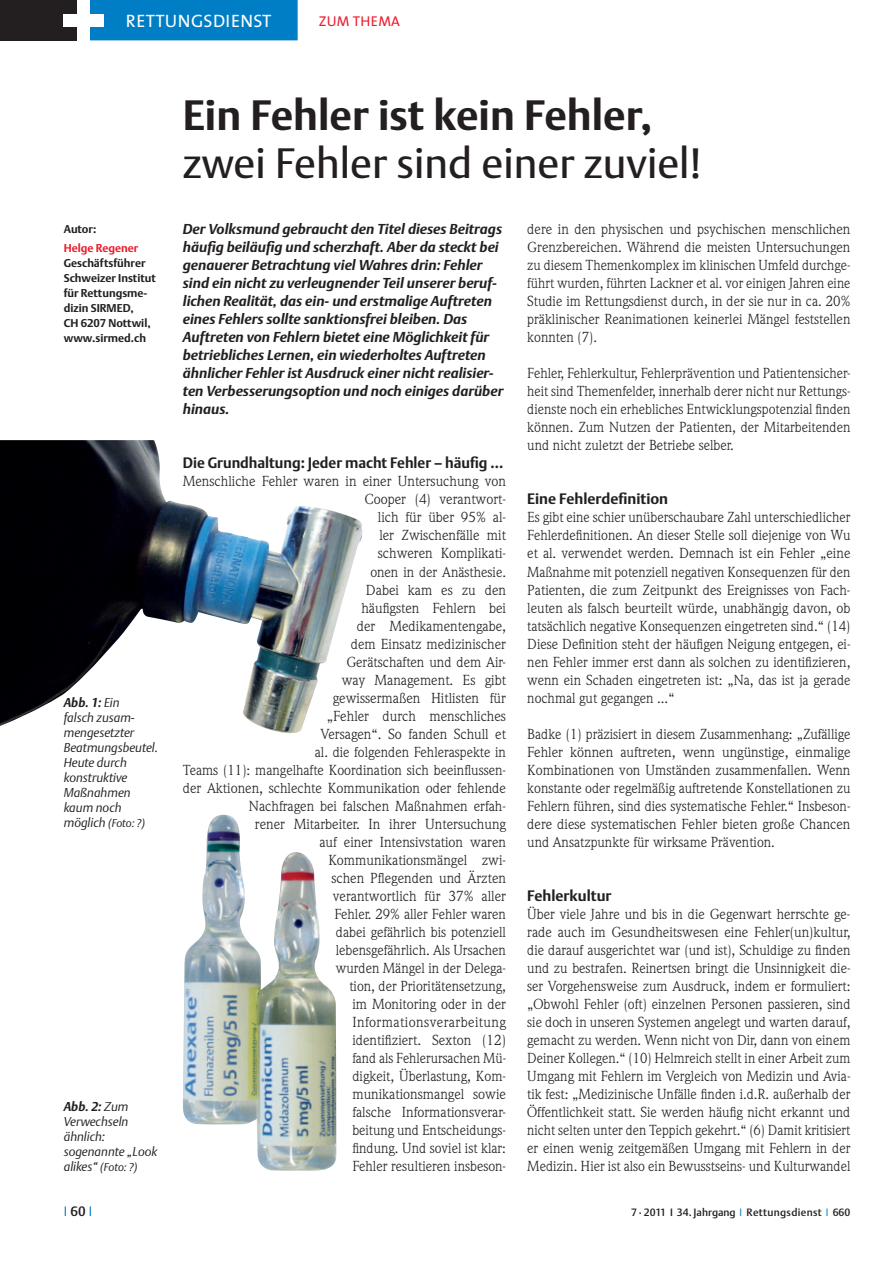
<style>
.page{position:relative;width:893px;height:1263px;background:#fff}
.page>*{position:absolute;margin:0;border:0;box-sizing:border-box;transform-origin:0 0}
.t1{font:42px "DTL Argo T";color:#231f20}
.t2{font:700 42px "DTL Argo T";color:#231f20}
.t3{font:18px "The Sans Caps";letter-spacing:.02em;color:#fff}
.t4{font:700 15px "DTL Argo T";color:#231f20}
.t5{font:14.25px/18px "Weidemann";color:#231f20;text-align:justify}
.t6{font:italic 14.25px/18px "DTL Argo T Bold";color:#231f20}
.t7{font:14.25px "The Sans";letter-spacing:.015em;color:#ee1b2d}
.t8{font:13.5px "DTL Argo T Light";color:#007ec5}
.t9{font:italic 12.75px/15px "DTL Argo T Light";color:#231f20}
.t10{font:italic 12.75px "DTL Argo T Bold";color:#231f20}
.t11{font:700 11.25px/15px "DTL Argo T";color:#231f20}
.t12{font:italic 11.25px "DTL Argo T Light";letter-spacing:-.01em;color:#231f20}
.t13{font:700 11.25px "DTL Argo T";color:#ee1b2d}
.t14{font:10.5px "DTL Argo T Medium";letter-spacing:.015em;color:#231f20}
.s1{font-family:"DTL Argo T Light"}
.s2{font-size:12.75px}
.s3{font-family:"DTL Argo T Medium";color:#231f20}
.s4{font-family:"DTL Argo T Light";color:#007ec5}
</style>
<div class="page">
<div style="left:0;top:0;width:87px;height:40px;background:#231f20"></div>
<div style="left:90px;top:0;width:208px;height:40px;background:#007ec5"></div>
<div style="left:78px;top:0;width:12px;height:40px;background:#fff"></div>
<div style="left:64px;top:14px;width:40px;height:13px;background:#fff"></div>
<img style="left:0;top:440px;width:363px;height:294px">
<img style="left:183px;top:815px;width:153px;height:356px">
<p class="t3" style="left:126px;top:6px;width:147px">RETTUNGSDIENST</p>
<p class="t7" style="left:319px;top:10px;width:83px">ZUM THEMA</p>
<p class="t11" style="left:64px;top:221px;width:34px">Autor:</p>
<p class="t13" style="left:64px;top:242px;width:76px">Helge Regener</p>
<p class="t11" style="left:64px;top:256px;width:94px">Geschäftsführer<br>Schweizer Institut für Rettungsme&shy;dizin SIRMED,<br>CH 6207 Nottwil, www.sirmed.ch</p>
<p class="t10" style="left:64px;top:695px;width:57px">Abb. 1: <span class="s1">Ein</span></p>
<p class="t9" style="left:64px;top:710px;width:96px">falsch zusam&shy;mengesetzter<br>Beatmungsbeutel.<br>Heute durch konstruktive<br>Maßnahmen kaum noch</p>
<p class="t12" style="left:64px;top:816px;width:83px"><span class="s2">möglich</span> (Foto: ?)</p>
<p class="t10" style="left:64px;top:1098px;width:66px">Abb. 2: <span class="s1">Zum</span></p>
<p class="t9" style="left:64px;top:1113px;width:95px">Verwechseln ähnlich: sogenannte „Look</p>
<p class="t12" style="left:64px;top:1160px;width:75px"><span class="s2">alikes“</span> (Foto: ?)</p>
<h1 class="t2" style="left:183px;top:90px;width:471px">Ein Fehler ist kein Fehler,</h1>
<h1 class="t1" style="left:183px;top:138px;width:521px">zwei Fehler sind einer zuviel!</h1>
<p class="t6" style="left:183px;top:220px;width:322px">Der Volksmund gebraucht den Titel dieses Beitrags häufig beiläufig und scherzhaft. Aber da steckt bei genauerer Betrachtung viel Wahres drin: Fehler sind ein nicht zu verleugnender Teil unserer beruf&shy;lichen Realität, das ein- und erstmalige Auftreten eines Fehlers sollte sanktionsfrei bleiben. Das Auftreten von Fehlern bietet eine Möglichkeit für betriebliches Lernen, ein wiederholtes Auftreten ähnlicher Fehler ist Ausdruck einer nicht realisier&shy;ten Verbesserungsoption und noch einiges darüber hinaus.</p>
<p class="t4" style="left:183px;top:454px;width:322px">Die Grundhaltung: Jeder macht Fehler – häufig ...</p>
<p class="t5" style="left:183px;top:472px;width:325px;text-align:right">Menschliche Fehler waren in einer Untersuchung von<br>Cooper (4) verantwort-<br>lich für über 95% al-<br>ler Zwischenfälle mit<br>schweren Komplikati-<br>onen in der Anästhesie.<br>Dabei kam es zu den<br>häufigsten Fehlern bei<br>der Medikamentengabe,<br>dem Einsatz medizinischer<br>Gerätschaften und dem Air-<br>way Management. Es gibt<br>gewissermaßen Hitlisten für<br>„Fehler durch menschliches<br>Versagen“. So fanden Schull et<br>al. die folgenden Fehleraspekte in<br>Teams (11): mangelhafte Koordination sich beeinflussen&shy;der Aktionen, schlechte Kommunikation oder fehlende<br>Nachfragen bei falschen Maßnahmen erfah-<br>rener Mitarbeiter. In ihrer Untersuchung<br>auf einer Intensivstation waren<br>Kommunikationsmängel zwi-<br>schen Pflegenden und Ärzten<br>verantwortlich für 37% aller<br>Fehler. 29% aller Fehler waren<br>dabei gefährlich bis potenziell<br>lebensgefährlich. Als Ursachen<br>wurden Mängel in der Delega-<br>tion, der Prioritätensetzung,<br>im Monitoring oder in der<br>Informationsverarbeitung<br>identifiziert. Sexton (12)<br>fand als Fehlerursachen Mü-<br>digkeit, Überlastung, Kom-<br>munikationsmangel sowie<br>falsche Informationsverar-<br>beitung und Entscheidungs-<br>findung. Und soviel ist klar:<br>Fehler resultieren insbeson-</p>
<p class="t5" style="left:527px;top:220px;width:325px">dere in den physischen und psychischen menschlichen Grenzbereichen. Während die meisten Untersuchungen zu diesem Themenkomplex im klinischen Umfeld durchge&shy;führt wurden, führten Lackner et al. vor einigen Jahren eine Studie im Rettungsdienst durch, in der sie nur in ca. 20% präklinischer Reanimationen keinerlei Mängel feststellen konnten (7).</p>
<p class="t5" style="left:527px;top:364px;width:325px">Fehler, Fehlerkultur, Fehlerprävention und Patientensicher&shy;heit sind Themenfelder, innerhalb derer nicht nur Rettungs&shy;dienste noch ein erhebliches Entwicklungspotenzial finden können. Zum Nutzen der Patienten, der Mitarbeitenden und nicht zuletzt der Betriebe selber.</p>
<p class="t4" style="left:527px;top:490px;width:142px">Eine Fehlerdefinition</p>
<p class="t5" style="left:527px;top:508px;width:325px">Es gibt eine schier unüberschaubare Zahl unterschiedlicher Fehlerdefinitionen. An dieser Stelle soll diejenige von Wu et al. verwendet werden. Demnach ist ein Fehler „eine Maßnahme mit potenziell negativen Konsequenzen für den Patienten, die zum Zeitpunkt des Ereignisses von Fach&shy;leuten als falsch beurteilt würde, unabhängig davon, ob tatsächlich negative Konsequenzen eingetreten sind.“ (14)<br>Diese Definition steht der häufigen Neigung entgegen, ei&shy;nen Fehler immer erst dann als solchen zu identifizieren, wenn ein Schaden eingetreten ist: „Na, das ist ja gerade nochmal gut gegangen ...“</p>
<p class="t5" style="left:527px;top:724px;width:325px">Badke (1) präzisiert in diesem Zusammenhang: „Zufällige Fehler können auftreten, wenn ungünstige, einmalige Kombinationen von Umständen zusammenfallen. Wenn konstante oder regelmäßig auftretende Konstellationen zu Fehlern führen, sind dies systematische Fehler.“ Insbeson&shy;dere diese systematischen Fehler bieten große Chancen und Ansatzpunkte für wirksame Prävention.</p>
<p class="t4" style="left:527px;top:886px;width:86px">Fehlerkultur</p>
<p class="t5" style="left:527px;top:904px;width:325px">Über viele Jahre und bis in die Gegenwart herrschte ge&shy;rade auch im Gesundheitswesen eine Fehler(un)kultur, die darauf ausgerichtet war (und ist), Schuldige zu finden und zu bestrafen. Reinertsen bringt die Unsinnigkeit die&shy;ser Vorgehensweise zum Ausdruck, indem er formuliert: „Obwohl Fehler (oft) einzelnen Personen passieren, sind sie doch in unseren Systemen angelegt und warten darauf, gemacht zu werden. Wenn nicht von Dir, dann von einem Deiner Kollegen.“ (10) Helmreich stellt in einer Arbeit zum Umgang mit Fehlern im Vergleich von Medizin und Avia&shy;tik fest: „Medizinische Unfälle finden i.d.R. außerhalb der Öffentlichkeit statt. Sie werden häufig nicht erkannt und nicht selten unter den Teppich gekehrt.“ (6) Damit kritisiert er einen wenig zeitgemäßen Umgang mit Fehlern in der Medizin. Hier ist also ein Bewusstseins- und Kulturwandel</p>
<p class="t8" style="left:64px;top:1203px;width:30px">I <span class="s3">60</span> I</p>
<p class="t14" style="left:631px;top:1206px;width:221px">7 · 2011 I 34. Jahrgang <span class="s4">I</span> Rettungsdienst <span class="s4">I</span> 660</p>
</div>
